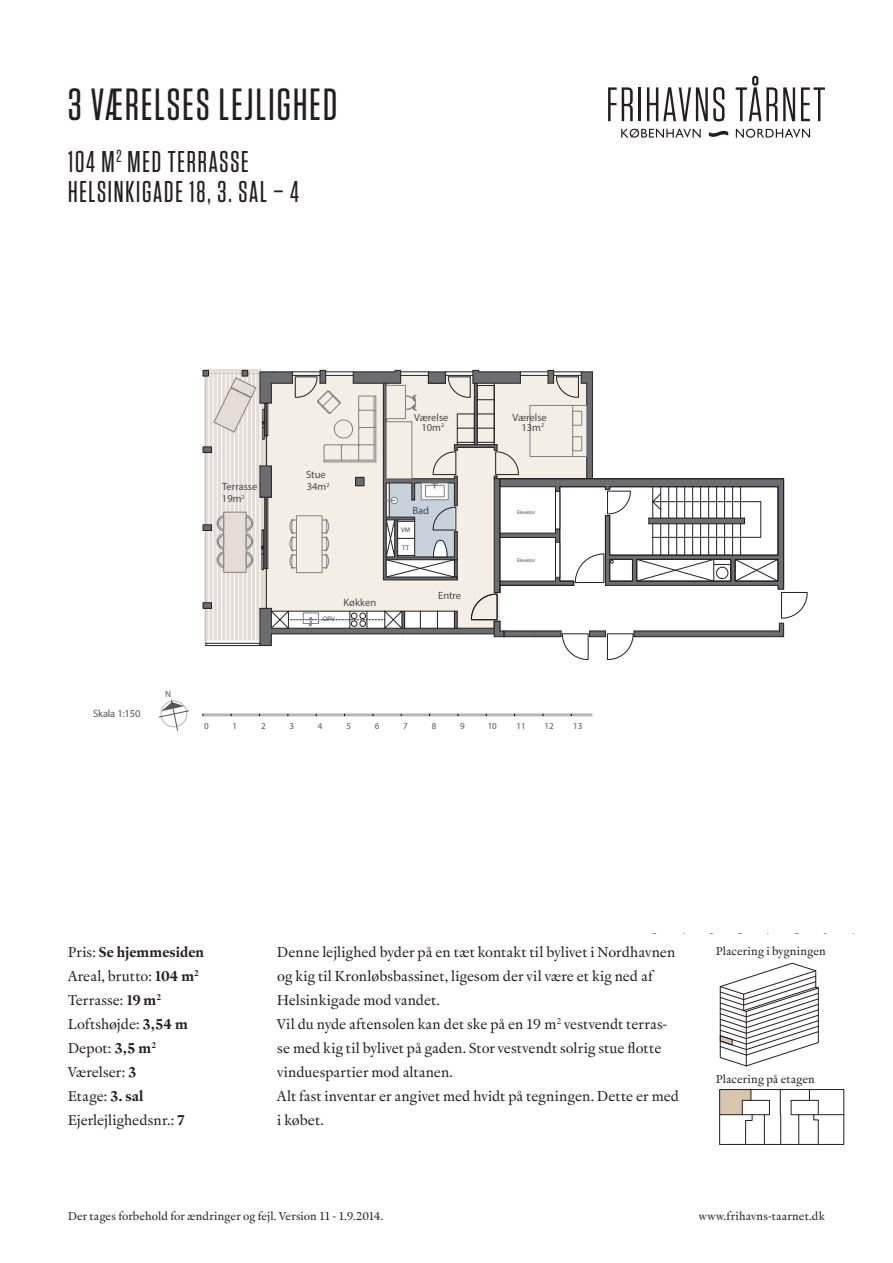
<style>
.page{position:relative;width:893px;height:1263px;background:#fff}
.page>*{position:absolute;margin:0;border:0;box-sizing:border-box;transform-origin:0 0}
.t1{font:500 45px "Tungsten Narrow";letter-spacing:.05em;color:#231f20}
.t2{font:500 30px/30px "Tungsten Narrow";letter-spacing:.06em;color:#231f20}
.t3{font:15px/24px "Rongel Roman Lining";letter-spacing:.005em;color:#231f20}
.t4{font:15px "Rongel Bold Lining";color:#231f20}
.t5{font:12px "Rongel Roman Lining";letter-spacing:.015em;color:#231f20}
.t6{font:100 10.5px/11.7px "Helvetica Neue LT";color:#48494a}
.t7{font:100 10.5px "Helvetica Neue LT";letter-spacing:-.015em;color:#545557}
.t8{font:100 9px "Helvetica Neue LT";letter-spacing:-.015em;color:#545557}
.t9{font:100 6.75px "Helvetica Neue LT";color:#48494a}
.t10{font:100 5.25px "Helvetica Neue LT";color:#48494a}
.s1{font-family:"Rongel Roman Lining"}
.s2{font-family:"Rongel Bold Lining"}
</style>
<div class="page">
<svg style="left:608px;top:87px;width:25px;height:34px"></svg>
<hr style="left:638px;top:87px;width:3px;height:34px;background:#231f20">
<svg style="left:647px;top:87px;width:77px;height:34px"></svg>
<svg style="left:736px;top:87px;width:41px;height:34px"></svg>
<svg style="left:783px;top:87px;width:12px;height:34px"></svg>
<svg style="left:801px;top:87px;width:24px;height:34px"></svg>
<svg style="left:709px;top:130px;width:19px;height:7px"></svg>
<svg style="left:621px;top:129px;width:80px;height:9px"></svg>
<svg style="left:736px;top:129px;width:74px;height:9px"></svg>
<div style="left:752px;top:76px;width:6px;height:10px;border:2px solid #231f20;border-radius:2px"></div>
<svg style="left:158px;top:699px;width:31px;height:32px"></svg>
<hr style="left:203px;top:713px;width:389px;height:3px;background:#b5b7b7">
<svg style="left:203px;top:369px;width:604px;height:290px"></svg>
<div style="left:555px;top:491px;width:5px;height:38px;background:#fff"></div>
<div style="left:555px;top:491px;width:5px;height:38px;border:1px solid #231f20"></div>
<div style="left:555px;top:542px;width:5px;height:35px;background:#fff"></div>
<div style="left:555px;top:542px;width:5px;height:35px;border:1px solid #231f20"></div>
<svg style="left:719px;top:962px;width:100px;height:105px"></svg>
<svg style="left:719px;top:1089px;width:126px;height:56px"></svg>
<h1 class="t1" style="left:68px;top:82px;width:271px">3 VÆRELSES LEJLIGHED</h1>
<h2 class="t2" style="left:68px;top:147px;width:232px">104 M<sup>2</sup> MED TERRASSE<br>HELSINKIGADE 18, 3. SAL – 4</h2>
<p class="t7" style="left:93px;top:707px;width:49px">Skala 1:150</p>
<p class="t8" style="left:165px;top:689px;width:7px">N</p>
<p class="t6" style="left:222px;top:481px;width:37px">Terrasse</p>
<p class="t6" style="left:222px;top:493px;width:24px">19m<sup>2</sup></p>
<p class="t6" style="left:306px;top:469px;width:25px">Stue<br>34m<sup>2</sup></p>
<p class="t9" style="left:323px;top:614px;width:14px">OPV</p>
<p class="t6" style="left:344px;top:596px;width:34px">Køkken</p>
<p class="t6" style="left:414px;top:411px;width:36px">Værelse</p>
<p class="t6" style="left:421px;top:421px;width:24px">10m<sup>2</sup></p>
<p class="t6" style="left:412px;top:505px;width:18px">Bad</p>
<p class="t9" style="left:401px;top:526px;width:11px">VM</p>
<p class="t9" style="left:402px;top:543px;width:8px">TT</p>
<p class="t6" style="left:438px;top:589px;width:25px">Entre</p>
<p class="t6" style="left:513px;top:412px;width:36px">Værelse</p>
<p class="t6" style="left:521px;top:421px;width:24px">13m<sup>2</sup></p>
<p class="t10" style="left:517px;top:509px;width:19px">Elevator</p>
<p class="t10" style="left:517px;top:557px;width:19px">Elevator</p>
<p class="t8" style="left:204px;top:720px;width:6px">0</p>
<p class="t8" style="left:233px;top:720px;width:6px">1</p>
<p class="t8" style="left:261px;top:720px;width:6px">2</p>
<p class="t8" style="left:289px;top:720px;width:6px">3</p>
<p class="t8" style="left:318px;top:720px;width:6px">4</p>
<p class="t8" style="left:346px;top:720px;width:6px">5</p>
<p class="t8" style="left:375px;top:720px;width:6px">6</p>
<p class="t8" style="left:403px;top:720px;width:6px">7</p>
<p class="t8" style="left:432px;top:720px;width:6px">8</p>
<p class="t8" style="left:460px;top:720px;width:6px">9</p>
<p class="t8" style="left:488px;top:720px;width:11px">10</p>
<p class="t8" style="left:516px;top:720px;width:11px">11</p>
<p class="t8" style="left:544px;top:720px;width:11px">12</p>
<p class="t8" style="left:573px;top:720px;width:11px">13</p>
<p class="t8" style="left:653px;top:925px;width:6px">3</p>
<p class="t8" style="left:681px;top:925px;width:6px">4</p>
<p class="t8" style="left:709px;top:925px;width:6px">5</p>
<p class="t8" style="left:738px;top:925px;width:6px">6</p>
<p class="t8" style="left:766px;top:925px;width:6px">7</p>
<p class="t8" style="left:795px;top:925px;width:6px">8</p>
<p class="t8" style="left:823px;top:925px;width:6px">9</p>
<p class="t8" style="left:851px;top:925px;width:11px">10</p>
<p class="t4" style="left:68px;top:943px;width:138px"><span class="s1">Pris:</span> Se hjemmesiden</p>
<p class="t3" style="left:68px;top:964px;width:132px">Areal, brutto: <span class="s2">104 m</span><sup>2<br></sup>Terrasse: <span class="s2">19 m</span><sup>2<br></sup>Loftshøjde: <span class="s2">3,54 m<br></span>Depot: <span class="s2">3,5 m</span><sup>2<br></sup>Værelser: <span class="s2">3<br></span>Etage: <span class="s2">3. sal<br></span>Ejerlejlighedsnr.: <span class="s2">7</span></p>
<p class="t3" style="left:277px;top:940px;width:403px">Denne lejlighed byder på en tæt kontakt til bylivet i Nordhavnen og kig til Kronløbsbassinet, ligesom der vil være et kig ned af Helsinkigade mod vandet.<br>Vil du nyde aftensolen kan det ske på en 19 m<sup>2</sup> vestvendt terras&shy;se med kig til bylivet på gaden. Stor vestvendt solrig stue flotte vinduespartier mod altanen.<br>Alt fast inventar er angivet med hvidt på tegningen. Dette er med i købet.</p>
<p class="t5" style="left:716px;top:944px;width:111px">Placering i bygningen</p>
<p class="t5" style="left:716px;top:1072px;width:100px">Placering på etagen</p>
<p class="t5" style="left:68px;top:1209px;width:317px">Der tages forbehold for ændringer og fejl. Version 11 - 1.9.2014.</p>
<p class="t5" style="left:699px;top:1209px;width:128px">www.frihavns-taarnet.dk</p>
</div>
